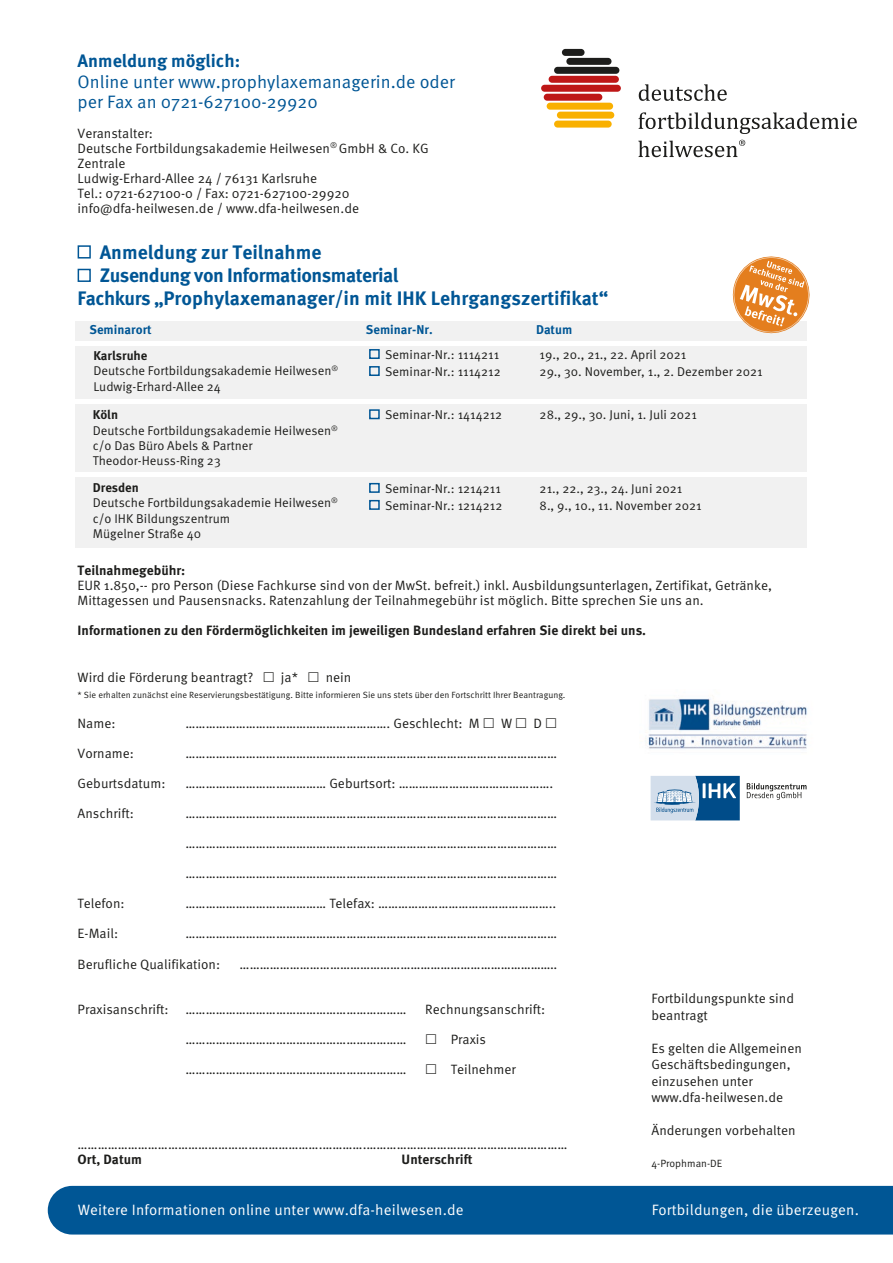
<style>
.page{position:relative;width:893px;height:1263px;background:#fff}
.page>*{position:absolute;margin:0;border:0;box-sizing:border-box;transform-origin:0 0}
.t1{font:700 19.5px "Meta OT";color:#005695}
.t2{font:700 19.5px "Meta OT";letter-spacing:-.025em;color:#005695}
.t3{font:18px/20.1px "Meta OT Norm";color:#005695}
.t4{font:700 18px "Meta OT";color:#005695}
.t5{font:15px "Meta OT Norm";letter-spacing:.01em;color:#fff}
.t6{font:13.5px/15px "Meta OT Norm";color:#1d1d1b}
.t7{font:700 13.5px "Meta OT";color:#1d1d1b}
.t8{font:12.75px/15.3px "Meta OT Norm";color:#1d1d1b}
.t9{font:700 12.75px "Meta OT";color:#005695}
.t10{font:700 12.75px "Meta OT";color:#1d1d1b}
.t11{font:10.5px "Meta OT Norm";color:#1d1d1b}
.t12{font:9px "Meta OT Norm";color:#1d1d1b}
</style>
<div class="page">
<div style="left:78px;top:245px;width:13px;height:14px;border:2px solid #005695"></div>
<div style="left:78px;top:269px;width:13px;height:13px;border:2px solid #005695"></div>
<div style="left:48px;top:1186px;width:845px;height:48px;background:#005695"></div>
<svg style="left:651px;top:776px;width:89px;height:44px;background:#769ebf"></svg>
<svg style="left:747px;top:783px;width:59px;height:17px"></svg>
<img style="left:645px;top:698px;width:163px;height:51px">
<div style="left:75px;top:321px;width:732px;height:20px;background:#f1f1f1"></div>
<svg style="left:732px;top:256px;width:78px;height:78px"></svg>
<svg style="left:639px;top:84px;width:88px;height:17px"></svg>
<svg style="left:638px;top:112px;width:219px;height:22px"></svg>
<svg style="left:638px;top:140px;width:107px;height:17px"></svg>
<div style="left:562px;top:49px;width:23px;height:7px;background:#1d1d1b;border-radius:3px"></div>
<div style="left:566px;top:58px;width:45px;height:7px;background:#1d1d1b;border-radius:3px"></div>
<div style="left:554px;top:67px;width:65px;height:7px;background:#1d1d1b;border-radius:3px"></div>
<div style="left:549px;top:76px;width:70px;height:7px;background:#be1717;border-radius:3px"></div>
<div style="left:541px;top:85px;width:80px;height:7px;background:#be1717;border-radius:3px"></div>
<div style="left:544px;top:94px;width:58px;height:7px;background:#be1717;border-radius:3px"></div>
<div style="left:547px;top:103px;width:66px;height:7px;background:#f9b000;border-radius:3px"></div>
<div style="left:557px;top:112px;width:57px;height:7px;background:#f9b000;border-radius:3px"></div>
<div style="left:554px;top:121px;width:58px;height:7px;background:#f9b000;border-radius:3px"></div>
<div style="left:75px;top:346px;width:732px;height:53px;background:#f1f1f1"></div>
<div style="left:369px;top:349px;width:11px;height:10px;border:2px solid #005695"></div>
<div style="left:369px;top:366px;width:11px;height:10px;border:2px solid #005695"></div>
<div style="left:75px;top:477px;width:732px;height:70px;background:#f1f1f1"></div>
<div style="left:369px;top:483px;width:11px;height:10px;border:2px solid #005695"></div>
<div style="left:369px;top:500px;width:11px;height:10px;border:2px solid #005695"></div>
<div style="left:75px;top:404px;width:732px;height:68px;background:#f1f1f1"></div>
<div style="left:369px;top:409px;width:11px;height:10px;border:2px solid #005695"></div>
<h2 class="t4" style="left:78px;top:50px;width:164px">Anmeldung möglich:</h2>
<h2 class="t3" style="left:78px;top:71px;width:379px">Online unter www.prophylaxemanagerin.de oder per Fax an 0721-627100-29920</h2>
<p class="t6" style="left:78px;top:126px;width:353px">Veranstalter:<br>Deutsche Fortbildungsakademie Heilwesen<sup>®</sup> GmbH &amp; Co. KG Zentrale<br>Ludwig-Erhard-Allee 24 / 76131 Karlsruhe<br>Tel.: 0721-627100-0 / Fax: 0721-627100-29920 info@dfa-heilwesen.de / www.dfa-heilwesen.de</p>
<h1 class="t1" style="left:100px;top:239px;width:223px">Anmeldung zur Teilnahme</h1>
<h1 class="t2" style="left:100px;top:263px;width:300px">Zusendung von Informationsmaterial</h1>
<h1 class="t1" style="left:78px;top:286px;width:532px">Fachkurs „Prophylaxemanager/in mit IHK Lehrgangszertifikat“</h1>
<p class="t9" style="left:89px;top:322px;width:64px">Seminarort</p>
<p class="t9" style="left:366px;top:322px;width:68px">Seminar-Nr.</p>
<p class="t9" style="left:536px;top:322px;width:38px">Datum</p>
<p class="t10" style="left:93px;top:348px;width:56px">Karlsruhe</p>
<p class="t8" style="left:93px;top:364px;width:246px">Deutsche Fortbildungsakademie Heilwesen<sup>®<br></sup>Ludwig-Erhard-Allee 24</p>
<p class="t8" style="left:385px;top:347px;width:116px">Seminar-Nr.: 1114211</p>
<p class="t8" style="left:540px;top:347px;width:148px">19., 20., 21., 22. April 2021</p>
<p class="t8" style="left:385px;top:364px;width:117px">Seminar-Nr.: 1114212</p>
<p class="t8" style="left:540px;top:364px;width:225px">29., 30. November, 1., 2. Dezember 2021</p>
<p class="t10" style="left:93px;top:407px;width:27px">Köln</p>
<p class="t8" style="left:93px;top:423px;width:247px">Deutsche Fortbildungsakademie Heilwesen<sup>® </sup>c/o Das Büro Abels &amp; Partner<br>Theodor-Heuss-Ring 23</p>
<p class="t10" style="left:93px;top:480px;width:48px">Dresden</p>
<p class="t8" style="left:93px;top:495px;width:247px">Deutsche Fortbildungsakademie Heilwesen<sup>® </sup>c/o IHK Bildungszentrum<br>Mügelner Straße 40</p>
<p class="t8" style="left:385px;top:407px;width:119px">Seminar-Nr.: 1414212</p>
<p class="t8" style="left:540px;top:407px;width:159px">28., 29., 30. Juni, 1. Juli 2021</p>
<p class="t8" style="left:385px;top:481px;width:117px">Seminar-Nr.: 1214211</p>
<p class="t8" style="left:540px;top:481px;width:144px">21., 22., 23., 24. Juni 2021</p>
<p class="t8" style="left:385px;top:498px;width:119px">Seminar-Nr.: 1214212</p>
<p class="t8" style="left:540px;top:498px;width:164px">8., 9., 10., 11. November 2021</p>
<p class="t7" style="left:78px;top:562px;width:109px">Teilnahmegebühr:</p>
<p class="t6" style="left:78px;top:578px;width:696px">EUR 1.850,-- pro Person (Diese Fachkurse sind von der MwSt. befreit.) inkl. Ausbildungsunterlagen, Zertifikat, Getränke,<br>Mittagessen und Pausensnacks. Ratenzahlung der Teilnahmegebühr ist möglich. Bitte sprechen Sie uns an.</p>
<p class="t7" style="left:78px;top:622px;width:570px">Informationen zu den Fördermöglichkeiten im jeweiligen Bundesland erfahren Sie direkt bei uns.</p>
<p class="t6" style="left:78px;top:670px;width:177px">Wird die Förderung beantragt?</p>
<p class="t6" style="left:281px;top:670px;width:19px">ja*</p>
<p class="t6" style="left:326px;top:670px;width:27px">nein</p>
<p class="t12" style="left:78px;top:689px;width:489px">* Sie erhalten zunächst eine Reservierungsbestätigung. Bitte informieren Sie uns stets über den Fortschritt Ihrer Beantragung.</p>
<p class="t6" style="left:78px;top:716px;width:39px">Name:</p>
<p class="t6" style="left:186px;top:716px;width:296px">……………………………………………………. Geschlecht: M</p>
<p class="t6" style="left:501px;top:716px;width:13px">W</p>
<p class="t6" style="left:534px;top:716px;width:10px">D</p>
<p class="t6" style="left:78px;top:746px;width:58px">Vorname:</p>
<p class="t6" style="left:186px;top:746px;width:373px">…………………………………………………………………………………………………</p>
<p class="t6" style="left:78px;top:776px;width:89px">Geburtsdatum:</p>
<p class="t6" style="left:186px;top:776px;width:369px">…………………………………… Geburtsort: ……………………………………….</p>
<p class="t6" style="left:78px;top:806px;width:58px">Anschrift:</p>
<p class="t6" style="left:186px;top:806px;width:373px">…………………………………………………………………………………………………</p>
<p class="t6" style="left:186px;top:836px;width:373px">…………………………………………………………………………………………………</p>
<p class="t6" style="left:186px;top:866px;width:373px">…………………………………………………………………………………………………</p>
<p class="t6" style="left:78px;top:896px;width:49px">Telefon:</p>
<p class="t6" style="left:186px;top:896px;width:372px">…………………………………… Telefax: ……………………………………………..</p>
<p class="t6" style="left:78px;top:926px;width:42px">E-Mail:</p>
<p class="t6" style="left:186px;top:926px;width:373px">…………………………………………………………………………………………………</p>
<p class="t6" style="left:78px;top:957px;width:144px">Berufliche Qualifikation:</p>
<p class="t6" style="left:240px;top:957px;width:319px">…………………………………………………………………………………..</p>
<p class="t6" style="left:78px;top:1002px;width:93px">Praxisanschrift:</p>
<p class="t6" style="left:186px;top:1002px;width:222px">…………………………………………………………</p>
<p class="t6" style="left:425px;top:1002px;width:122px">Rechnungsanschrift:</p>
<p class="t6" style="left:186px;top:1032px;width:222px">…………………………………………………………</p>
<p class="t6" style="left:451px;top:1032px;width:37px">Praxis</p>
<p class="t6" style="left:186px;top:1062px;width:222px">…………………………………………………………</p>
<p class="t6" style="left:451px;top:1062px;width:67px">Teilnehmer</p>
<p class="t6" style="left:651px;top:991px;width:144px;line-height:16.5px">Fortbildungspunkte sind beantragt</p>
<p class="t6" style="left:651px;top:1040px;width:152px;line-height:16.5px">Es gelten die Allgemeinen<br>Geschäftsbedingungen, einzusehen unter www.dfa-heilwesen.de</p>
<p class="t6" style="left:651px;top:1123px;width:146px">Änderungen vorbehalten</p>
<p class="t11" style="left:651px;top:1157px;width:72px">4-Prophman-DE</p>
<p class="t6" style="left:78px;top:1137px;width:491px">……………………………………………………………….………….……………………………………………………</p>
<p class="t7" style="left:78px;top:1151px;width:66px">Ort, Datum</p>
<p class="t7" style="left:402px;top:1151px;width:73px">Unterschrift</p>
<p class="t5" style="left:78px;top:1200px;width:387px">Weitere Informationen online unter www.dfa-heilwesen.de</p>
<p class="t5" style="left:652px;top:1200px;width:209px">Fortbildungen, die überzeugen.</p>
</div>
